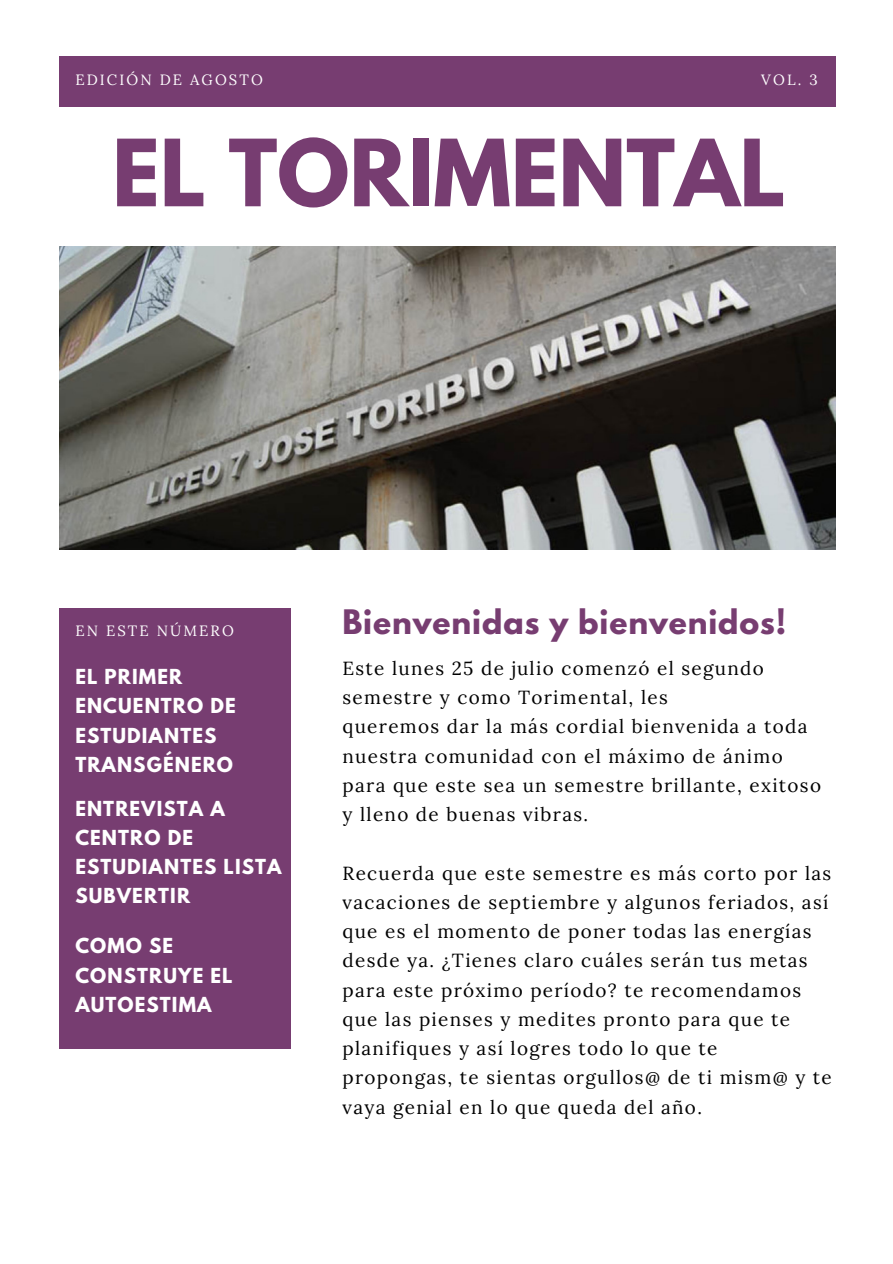
<style>
.page{position:relative;width:893px;height:1264px;background:#fff}
.page>*{position:absolute;margin:0;border:0;box-sizing:border-box;transform-origin:0 0}
.t1{font:700 82.05px "League Spartan";color:#773d71}
.t2{font:700 29.85px "League Spartan";letter-spacing:.03em;color:#773d71}
.t3{font:18.9px/29.2px "Lora";letter-spacing:.07em;color:#000}
.t4{font:700 18.3px/29.2px "League Spartan";letter-spacing:.06em;color:#fff}
.t5{font:14.85px "Lora";letter-spacing:.14em;color:#fff}
</style>
<div class="page">
<div style="left:59px;top:56px;width:776px;height:51px;background:#773d71"></div>
<div style="left:59px;top:608px;width:232px;height:440px;background:#773d71"></div>
<img style="left:60px;top:246px;width:775px;height:304px">
<p class="t5" style="left:75px;top:70px;width:189px">EDICIÓN DE AGOSTO</p>
<p class="t5" style="left:761px;top:70px;width:58px">VOL. 3</p>
<h1 class="t1" style="left:112px;top:132px;width:675px">EL TORIMENTAL</h1>
<p class="t5" style="left:75px;top:621px;width:160px">EN ESTE NÚMERO</p>
<p class="t4" style="left:75px;top:664px;width:162px">EL PRIMER<br>ENCUENTRO DE<br>ESTUDIANTES<br>TRANSGÉNERO</p>
<p class="t4" style="left:75px;top:796px;width:208px">ENTREVISTA A<br>CENTRO DE<br>ESTUDIANTES LISTA<br>SUBVERTIR</p>
<p class="t4" style="left:75px;top:933px;width:159px">COMO SE<br>CONSTRUYE EL<br>AUTOESTIMA</p>
<h2 class="t2" style="left:342px;top:607px;width:445px">Bienvenidas y bienvenidos!</h2>
<p class="t3" style="left:342px;top:653px;width:480px">Este lunes 25 de julio comenzó el segundo semestre y como Torimental, les<br>queremos dar la más cordial bienvenida a toda nuestra comunidad con el máximo de ánimo para que este sea un semestre brillante, exitoso y lleno de buenas vibras.</p>
<p class="t3" style="left:342px;top:858px;width:490px">Recuerda que este semestre es más corto por las vacaciones de septiembre y algunos feriados, así que es el momento de poner todas las energías desde ya. ¿Tienes claro cuáles serán tus metas para este próximo período? te recomendamos que las pienses y medites pronto para que te planifiques y así logres todo lo que te propongas, te sientas orgullos@ de ti mism@ y te vaya genial en lo que queda del año.</p>
</div>
